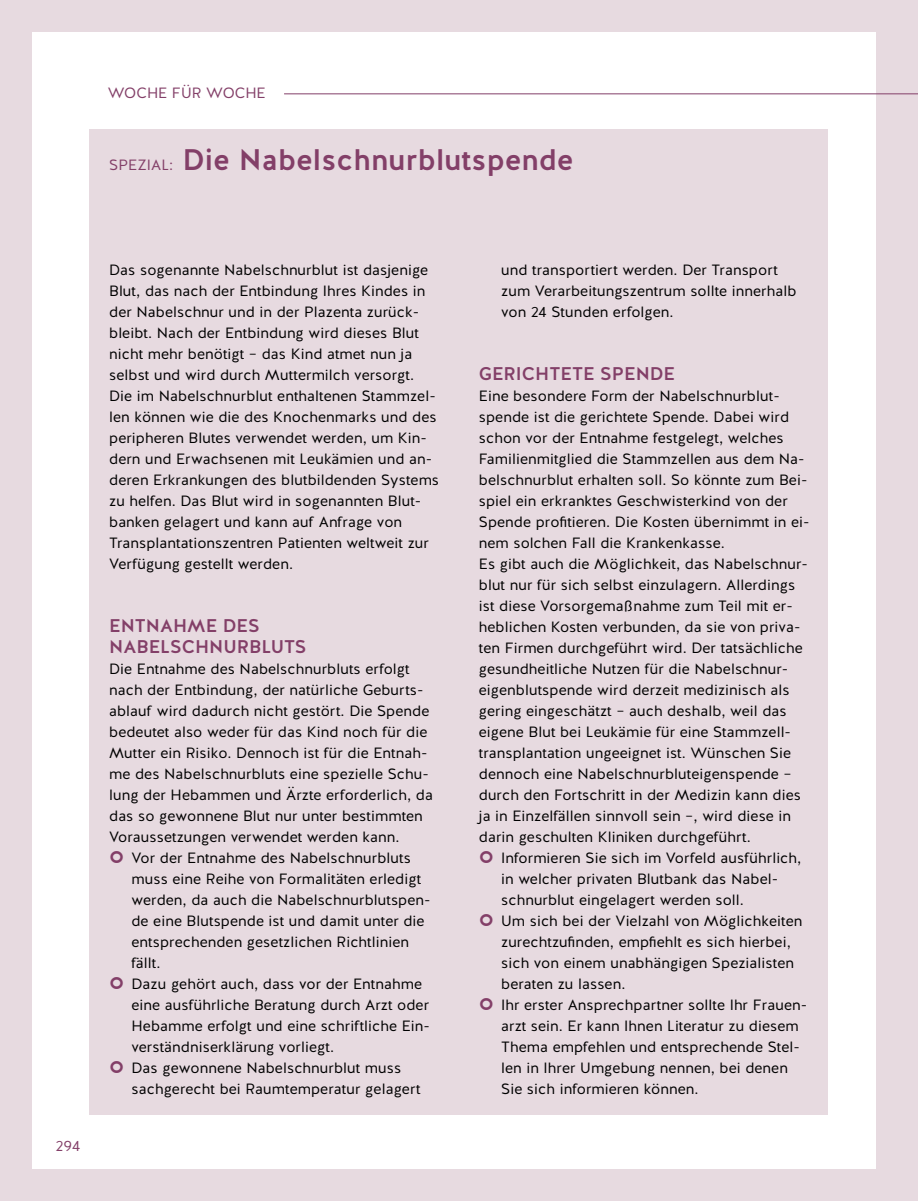
<style>
.page{position:relative;width:918px;height:1201px;background:#fff}
.page>*{position:absolute;margin:0;border:0;box-sizing:border-box;transform-origin:0 0}
.t1{font:500 29.75px "Halis GR";letter-spacing:.005em;color:#833f68}
.t2{font:500 18.38px/21px "Halis GR";color:#833f68}
.t3{font:14.88px/21px "Halis GR";letter-spacing:.005em;color:#000}
.t4{font:14.88px "Halis GR";color:#833f68}
.s1{font-weight:400;font-size:14.88px}
</style>
<div class="page">
<div style="left:0;top:0;width:918px;height:1200px;background:#e7dae0"></div>
<div style="left:32px;top:32px;width:844px;height:1136px;background:#fff"></div>
<div style="left:89px;top:129px;width:739px;height:985px;background:#e7dae0"></div>
<hr style="left:284px;top:93px;width:634px;height:1px;background:#833f68">
<p class="t4" style="left:108px;top:85px;width:159px">WOCHE FÜR WOCHE</p>
<h1 class="t1" style="left:109px;top:148px;width:466px"><span class="s1">SPEZIAL:</span> Die Nabelschnurblutspende</h1>
<p class="t4" style="left:56px;top:1138px;width:26px">294</p>
<p class="t3" style="left:109px;top:259px;width:331px">Das sogenannte Nabelschnurblut ist dasjenige Blut, das nach der Entbindung Ihres Kindes in der Nabelschnur und in der Plazenta zurück&shy;bleibt. Nach der Entbindung wird dieses Blut nicht mehr benötigt – das Kind atmet nun ja selbst und wird durch Muttermilch versorgt.<br>Die im Nabelschnurblut enthaltenen Stammzel&shy;len können wie die des Knochenmarks und des peripheren Blutes verwendet werden, um Kin&shy;dern und Erwachsenen mit Leukämien und an&shy;deren Erkrankungen des blutbildenden Systems zu helfen. Das Blut wird in sogenannten Blut&shy;banken gelagert und kann auf Anfrage von Transplantationszentren Patienten weltweit zur Verfügung gestellt werden.</p>
<p class="t2" style="left:109px;top:616px;width:199px">ENTNAHME DES<br>NABELSCHNURBLUTS</p>
<p class="t3" style="left:109px;top:658px;width:325px">Die Entnahme des Nabelschnurbluts erfolgt nach der Entbindung, der natürliche Geburts&shy;ablauf wird dadurch nicht gestört. Die Spende bedeutet also weder für das Kind noch für die Mutter ein Risiko. Dennoch ist für die Entnah&shy;me des Nabelschnurbluts eine spezielle Schu&shy;lung der Hebammen und Ärzte erforderlich, da das so gewonnene Blut nur unter bestimmten Voraussetzungen verwendet werden kann.</p>
<p class="t3" style="left:131px;top:847px;width:301px">Vor der Entnahme des Nabelschnurbluts muss eine Reihe von Formalitäten erledigt werden, da auch die Nabelschnurblutspen&shy;de eine Blutspende ist und damit unter die entsprechenden gesetzlichen Richtlinien fällt.<br>Dazu gehört auch, dass vor der Entnahme eine ausführliche Beratung durch Arzt oder Hebamme erfolgt und eine schriftliche Ein&shy;verständniserklärung vorliegt.<br>Das gewonnene Nabelschnurblut muss sachgerecht bei Raumtemperatur gelagert</p>
<p class="t3" style="left:501px;top:259px;width:297px">und transportiert werden. Der Transport zum Verarbeitungszentrum sollte innerhalb von 24 Stunden erfolgen.</p>
<p class="t2" style="left:479px;top:364px;width:198px">GERICHTETE SPENDE</p>
<p class="t3" style="left:479px;top:385px;width:332px">Eine besondere Form der Nabelschnurblut&shy;spende ist die gerichtete Spende. Dabei wird schon vor der Entnahme festgelegt, welches Familienmitglied die Stammzellen aus dem Na&shy;belschnurblut erhalten soll. So könnte zum Bei&shy;spiel ein erkranktes Geschwisterkind von der Spende profitieren. Die Kosten übernimmt in ei&shy;nem solchen Fall die Krankenkasse.<br>Es gibt auch die Möglichkeit, das Nabelschnur&shy;blut nur für sich selbst einzulagern. Allerdings ist diese Vorsorgemaßnahme zum Teil mit er&shy;heblichen Kosten verbunden, da sie von priva&shy;ten Firmen durchgeführt wird. Der tatsächliche gesundheitliche Nutzen für die Nabelschnur&shy;eigenblutspende wird derzeit medizinisch als gering eingeschätzt – auch deshalb, weil das eigene Blut bei Leukämie für eine Stammzell&shy;transplantation ungeeignet ist. Wünschen Sie dennoch eine Nabelschnurbluteigenspende – durch den Fortschritt in der Medizin kann dies ja in Einzelfällen sinnvoll sein –, wird diese in darin geschulten Kliniken durchgeführt.</p>
<p class="t3" style="left:501px;top:847px;width:307px">Informieren Sie sich im Vorfeld ausführlich, in welcher privaten Blutbank das Nabel&shy;schnurblut eingelagert werden soll.<br>Um sich bei der Vielzahl von Möglichkeiten zurechtzufinden, empfiehlt es sich hierbei, sich von einem unabhängigen Spezialisten beraten zu lassen.<br>Ihr erster Ansprechpartner sollte Ihr Frauen&shy;arzt sein. Er kann Ihnen Literatur zu diesem Thema empfehlen und entsprechende Stel&shy;len in Ihrer Umgebung nennen, bei denen Sie sich informieren können.</p>
</div>
